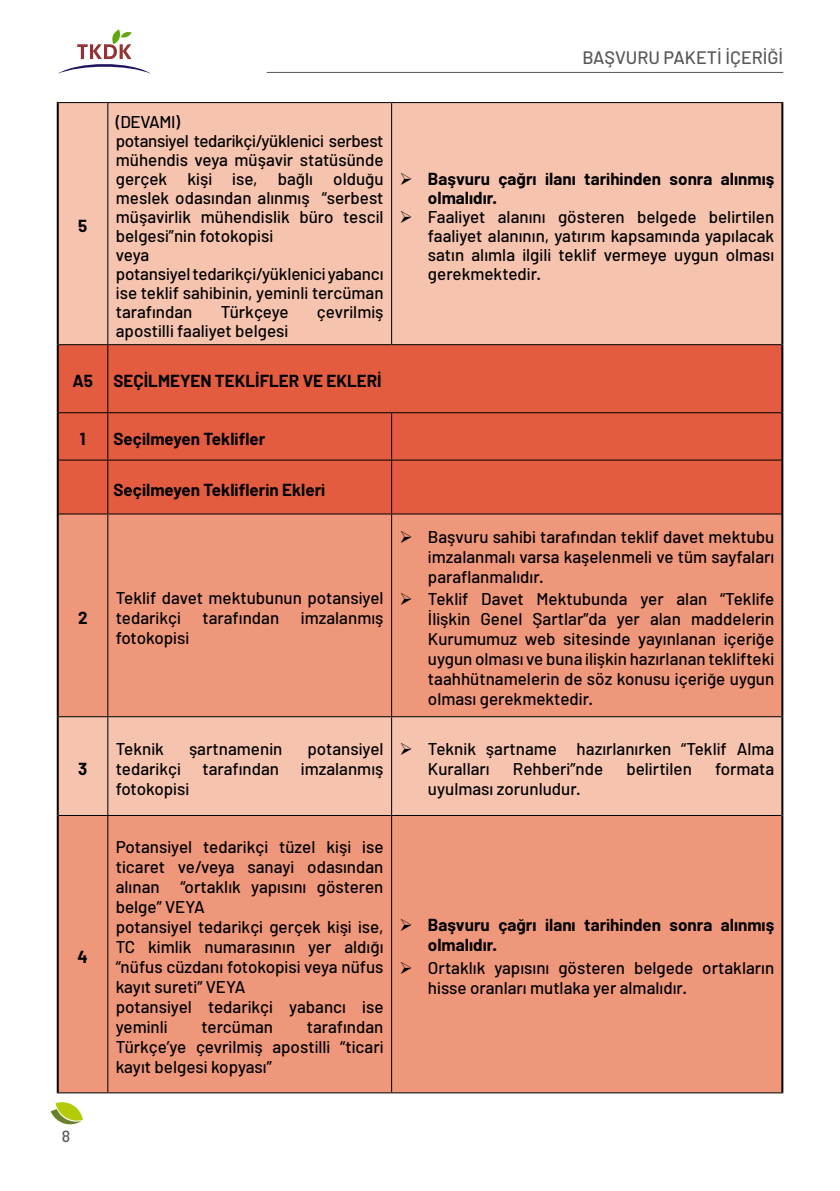
<style>
.page{position:relative;width:840px;height:1191px;background:#fff}
.page>*{position:absolute;margin:0;border:0;box-sizing:border-box;transform-origin:0 0}
.t1{font:500 18px "Barlow";color:#575756}
.t2{font:500 17px/20px "Barlow";color:#000}
.t3{font:700 17px/19px "Barlow";color:#000}
.t4{font:500 16px "Barlow";color:#575756}
</style>
<div class="page">
<hr style="left:266px;top:72px;width:516px;height:1px;background:#575756">
<svg style="left:58px;top:29px;width:93px;height:45px"></svg>
<svg style="left:51px;top:1102px;width:32px;height:23px"></svg>
<div style="left:59px;top:103px;width:721px;height:241px;background:#f6c3af"></div>
<div style="left:59px;top:345px;width:721px;height:168px;background:#e35c40"></div>
<svg style="left:59px;top:514px;width:721px;height:578px;background:#ee9e83"></svg>
<hr style="left:57px;top:103px;width:2px;height:242px;background:#000">
<hr style="left:780px;top:103px;width:2px;height:242px;background:#000">
<hr style="left:57px;top:345px;width:2px;height:68px;background:#000">
<hr style="left:780px;top:345px;width:2px;height:68px;background:#000">
<hr style="left:57px;top:413px;width:2px;height:47px;background:#000">
<hr style="left:780px;top:413px;width:2px;height:47px;background:#000">
<hr style="left:57px;top:460px;width:2px;height:54px;background:#000">
<hr style="left:780px;top:460px;width:2px;height:54px;background:#000">
<hr style="left:57px;top:514px;width:2px;height:202px;background:#000">
<hr style="left:780px;top:514px;width:2px;height:202px;background:#000">
<hr style="left:57px;top:716px;width:2px;height:99px;background:#000">
<hr style="left:780px;top:716px;width:2px;height:99px;background:#000">
<hr style="left:57px;top:815px;width:2px;height:277px;background:#000">
<hr style="left:780px;top:815px;width:2px;height:277px;background:#000">
<hr style="left:57px;top:102px;width:51px;height:1px;background:#000">
<hr style="left:108px;top:102px;width:283px;height:1px;background:#000">
<hr style="left:107px;top:103px;width:1px;height:241px;background:#000">
<hr style="left:391px;top:102px;width:391px;height:1px;background:#000">
<hr style="left:391px;top:103px;width:1px;height:241px;background:#000">
<hr style="left:59px;top:344px;width:49px;height:1px;background:#000">
<hr style="left:108px;top:344px;width:283px;height:1px;background:#000">
<hr style="left:107px;top:345px;width:1px;height:67px;background:#000">
<hr style="left:391px;top:344px;width:389px;height:1px;background:#000">
<hr style="left:59px;top:412px;width:49px;height:1px;background:#000">
<hr style="left:108px;top:412px;width:283px;height:1px;background:#000">
<hr style="left:107px;top:413px;width:1px;height:46px;background:#000">
<hr style="left:391px;top:412px;width:389px;height:1px;background:#000">
<hr style="left:391px;top:413px;width:1px;height:46px;background:#000">
<hr style="left:59px;top:459px;width:49px;height:1px;background:#000">
<hr style="left:108px;top:459px;width:283px;height:1px;background:#000">
<hr style="left:107px;top:460px;width:1px;height:53px;background:#000">
<hr style="left:391px;top:459px;width:389px;height:1px;background:#000">
<hr style="left:391px;top:460px;width:1px;height:53px;background:#000">
<hr style="left:59px;top:513px;width:49px;height:1px;background:#000">
<hr style="left:108px;top:513px;width:283px;height:1px;background:#000">
<hr style="left:107px;top:514px;width:1px;height:202px;background:#000">
<hr style="left:391px;top:513px;width:389px;height:1px;background:#000">
<hr style="left:391px;top:514px;width:1px;height:202px;background:#000">
<hr style="left:59px;top:716px;width:49px;height:1px;background:#000">
<hr style="left:108px;top:716px;width:283px;height:1px;background:#000">
<hr style="left:107px;top:717px;width:1px;height:98px;background:#000">
<hr style="left:391px;top:716px;width:389px;height:1px;background:#000">
<hr style="left:391px;top:717px;width:1px;height:98px;background:#000">
<hr style="left:59px;top:815px;width:49px;height:1px;background:#000">
<hr style="left:108px;top:815px;width:283px;height:1px;background:#000">
<hr style="left:107px;top:816px;width:1px;height:276px;background:#000">
<hr style="left:391px;top:815px;width:389px;height:1px;background:#000">
<hr style="left:391px;top:816px;width:1px;height:276px;background:#000">
<hr style="left:57px;top:1092px;width:51px;height:1px;background:#000">
<hr style="left:108px;top:1092px;width:283px;height:1px;background:#000">
<hr style="left:391px;top:1092px;width:391px;height:1px;background:#000">
<svg style="left:413px;top:185px;width:17px;height:1px"></svg>
<svg style="left:413px;top:223px;width:17px;height:1px"></svg>
<svg style="left:413px;top:542px;width:17px;height:1px"></svg>
<svg style="left:413px;top:754px;width:17px;height:1px"></svg>
<svg style="left:413px;top:931px;width:17px;height:1px"></svg>
<svg style="left:413px;top:974px;width:17px;height:1px"></svg>
<p class="t1" style="left:582px;top:46px;width:202px">BAŞVURU PAKETI IÇERIĞI</p>
<p class="t3" style="left:78px;top:216px;width:11px">5</p>
<p class="t2" style="left:116px;top:112px;width:269px;line-height:19px">(DEVAMI)<br>potansiyel tedarikçi/yüklenici serbest mühendis veya müşavir statüsünde gerçek kişi ise, bağlı olduğu meslek odasından alınmış “serbest müşavirlik mühendislik büro tescil belgesi”nin fotokopisi<br>veya<br>potansiyel tedarikçi/yüklenici yabancı ise teklif sahibinin, yeminli tercüman tarafından</p>
<p class="t2" style="left:221px;top:301px;width:69px">Türkçeye</p>
<p class="t2" style="left:317px;top:301px;width:68px">çevrilmiş</p>
<p class="t2" style="left:116px;top:320px;width:174px">apostilli faaliyet belgesi</p>
<p class="t3" style="left:72px;top:371px;width:308px">A5 SEÇİLMEYEN TEKLİFLER VE EKLERİ</p>
<p class="t3" style="left:80px;top:429px;width:7px">1</p>
<p class="t3" style="left:113px;top:429px;width:153px">Seçilmeyen Teklifler</p>
<p class="t3" style="left:113px;top:480px;width:213px">Seçilmeyen Tekliflerin Ekleri</p>
<p class="t3" style="left:78px;top:608px;width:11px">2</p>
<p class="t2" style="left:116px;top:587px;width:269px">Teklif davet mektubunun potansiyel tedarikçi</p>
<p class="t2" style="left:202px;top:607px;width:78px">tarafından</p>
<p class="t2" style="left:301px;top:607px;width:84px">imzalanmış</p>
<p class="t2" style="left:116px;top:627px;width:75px">fotokopisi</p>
<p class="t3" style="left:78px;top:759px;width:11px">3</p>
<p class="t3" style="left:78px;top:947px;width:12px">4</p>
<p class="t2" style="left:116px;top:738px;width:50px">Teknik</p>
<p class="t2" style="left:189px;top:738px;width:95px">şartnamenin</p>
<p class="t2" style="left:307px;top:738px;width:78px">potansiyel</p>
<p class="t2" style="left:116px;top:758px;width:67px">tedarikçi</p>
<p class="t2" style="left:202px;top:758px;width:78px">tarafından</p>
<p class="t2" style="left:301px;top:758px;width:84px">imzalanmış</p>
<p class="t2" style="left:116px;top:778px;width:75px">fotokopisi</p>
<p class="t2" style="left:116px;top:836px;width:269px">Potansiyel tedarikçi tüzel kişi ise ticaret ve/veya sanayi odasından alınan “ortaklık yapısını gösteren belge” VEYA<br>potansiyel tedarikçi gerçek kişi ise,<br>TC kimlik numarasının yer aldığı “nüfus cüzdanı fotokopisi veya nüfus kayıt sureti” VEYA<br>potansiyel tedarikçi yabancı ise yeminli</p>
<p class="t2" style="left:116px;top:1016px;width:269px;text-align:justify;text-indent:191px">tarafından Türkçe’ye çevrilmiş apostilli “ticari kayıt belgesi kopyası”</p>
<p class="t2" style="left:201px;top:1016px;width:73px">tercüman</p>
<p class="t3" style="left:428px;top:169px;width:347px;text-indent:-28px">➢ Başvuru çağrı ilanı tarihinden sonra alınmış olmalıdır.</p>
<p class="t2" style="left:428px;top:207px;width:347px;line-height:19px;text-align:justify;text-indent:-28px">➢ Faaliyet alanını gösteren belgede belirtilen faaliyet alanının, yatırım kapsamında yapılacak satın alımla ilgili teklif vermeye uygun olması gerekmektedir.</p>
<p class="t2" style="left:427px;top:526px;width:347px;text-align:justify;text-indent:-28px">➢ Başvuru sahibi tarafından teklif davet mektubu imzalanmalı varsa kaşelenmeli ve tüm sayfaları paraflanmalıdır.</p>
<p class="t2" style="left:427px;top:589px;width:347px;text-align:justify;text-indent:-28px">➢ Teklif Davet Mektubunda yer alan “Teklife İlişkin Genel Şartlar”da yer alan maddelerin Kurumumuz web sitesinde yayınlanan içeriğe uygun olması ve buna ilişkin hazırlanan teklifteki taahhütnamelerin de söz konusu içeriğe uygun olması gerekmektedir.</p>
<p class="t2" style="left:427px;top:738px;width:347px;text-indent:-28px">➢ Teknik şartname hazırlanırken “Teklif Alma<br>Kuralları</p>
<p class="t2" style="left:512px;top:758px;width:92px">Rehberi”nde</p>
<p class="t2" style="left:626px;top:758px;width:67px">belirtilen</p>
<p class="t2" style="left:714px;top:758px;width:61px">formata</p>
<p class="t2" style="left:427px;top:778px;width:154px">uyulması zorunludur.</p>
<p class="t3" style="left:427px;top:915px;width:347px;line-height:20px;text-indent:-28px">➢ Başvuru çağrı ilanı tarihinden sonra alınmış olmalıdır.</p>
<p class="t2" style="left:427px;top:957px;width:347px;text-indent:-28px">➢ Ortaklık yapısını gösteren belgede ortakların hisse oranları mutlaka yer almalıdır.</p>
<p class="t4" style="left:62px;top:1126px;width:10px">8</p>
</div>
